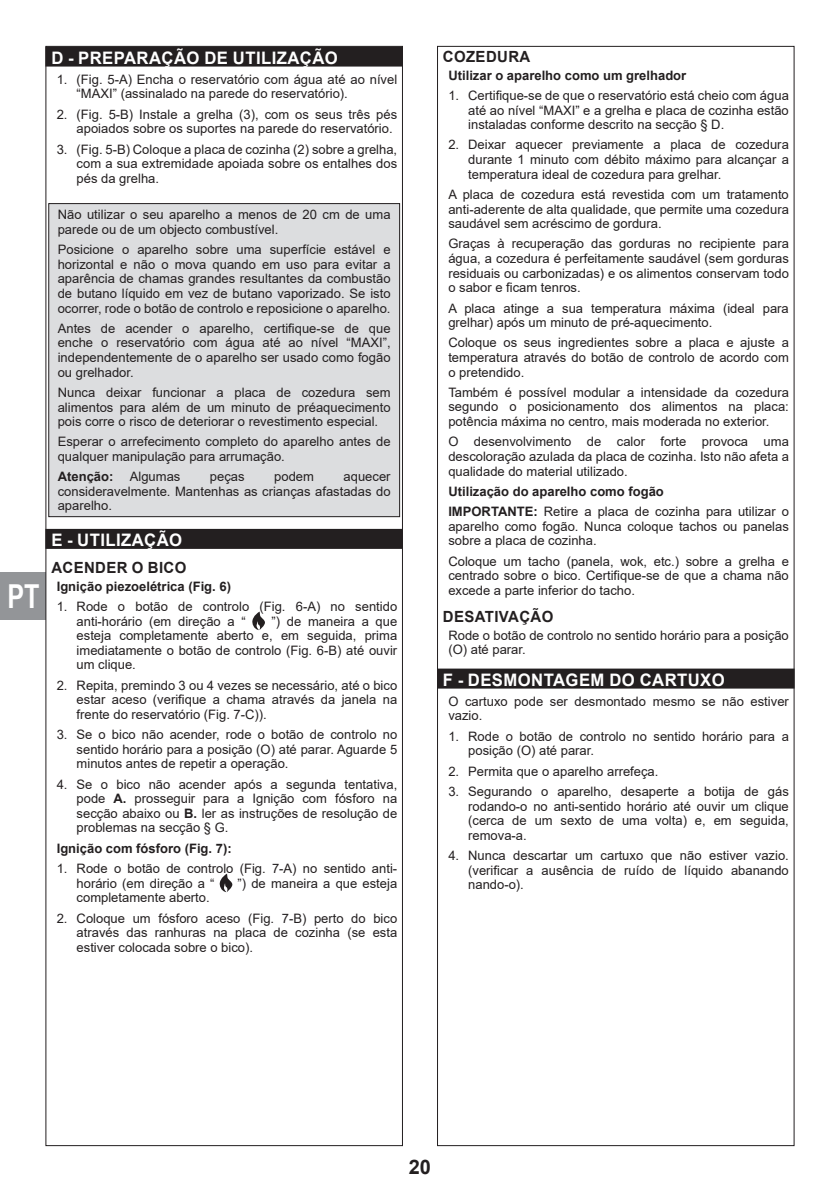
<style>
.page{position:relative;width:840px;height:1191px;background:#fff}
.page>*{position:absolute;margin:0;border:0;box-sizing:border-box;transform-origin:0 0}
.t1{font:700 33px "Arial Narrow";color:#fff;scale:.93 1}
.t2{font:700 20px "Arial";color:#231f20}
.t3{font:700 17.2px "Arial";letter-spacing:.025em;color:#fff}
.t4{font:700 15.4px "Arial";letter-spacing:.025em;color:#231f20}
.t5{font:13px/14.6px "Arial";color:#231f20;text-align:justify}
.t6{font:700 13px/20.2px "Arial";color:#231f20}
.s1{font-weight:700}
.s2{font-weight:400}
</style>
<div class="page">
<div style="left:0;top:571px;width:45px;height:48px;background:#939598"></div>
<div style="left:45px;top:47px;width:358px;height:20px;background:#231f20"></div>
<div style="left:45px;top:529px;width:358px;height:20px;background:#231f20"></div>
<div style="left:49px;top:204px;width:350px;height:312px;background:#dcdddf"></div>
<div style="left:48px;top:203px;width:352px;height:314px;border:1px solid #231f20"></div>
<svg style="left:252px;top:611px;width:13px;height:19px"></svg>
<svg style="left:219px;top:873px;width:14px;height:19px"></svg>
<div style="left:437px;top:668px;width:357px;height:20px;background:#231f20"></div>
<h1 class="t1" style="left:8px;top:571px;width:36px">PT</h1>
<h3 class="t3" style="left:51px;top:45px;width:52px">D - Preparação</h3>
<h3 class="t3" style="left:204px;top:45px;width:40px">de utilização</h3>
<p class="t5" style="left:77px;top:72px;width:322px;text-indent:-20px">1. (Fig. 5-A) Encha o reservatório com água até ao nível “MAXI” (assinalado na parede do reservatório).</p>
<p class="t5" style="left:77px;top:107px;width:322px;text-indent:-20px">2. (Fig. 5-B) Instale a grelha (3), com os seus três pés apoiados sobre os suportes na parede do reservatório.</p>
<p class="t5" style="left:77px;top:142px;width:322px;text-indent:-20px">3. (Fig. 5-B) Coloque a placa de cozinha (2) sobre a grelha, com a sua extremidade apoiada sobre os entalhes dos pés da grelha.</p>
<p class="t5" style="left:58px;top:207px;width:334px">Não utilizar o seu aparelho a menos de 20 cm de uma parede ou de um objecto combustível.</p>
<p class="t5" style="left:58px;top:242px;width:334px">Posicione o aparelho sobre uma superfície estável e horizontal e não o mova quando em uso para evitar a aparência de chamas grandes resultantes da combustão de butano líquido em vez de butano vaporizado. Se isto ocorrer, rode o botão de controlo e reposicione o aparelho.</p>
<p class="t5" style="left:58px;top:321px;width:334px">Antes de acender o aparelho, certifique-se de que enche o reservatório com água até ao nível “MAXI”, independentemente de o aparelho ser usado como fogão ou grelhador.</p>
<p class="t5" style="left:58px;top:385px;width:334px">Nunca deixar funcionar a placa de cozedura sem alimentos para além de um minuto de préaquecimento pois corre o risco de deteriorar o revestimento especial.</p>
<p class="t5" style="left:58px;top:434px;width:334px">Esperar o arrefecimento completo do aparelho antes de qualquer manipulação para arrumação.</p>
<p class="t6" style="left:58px;top:467px;width:57px">Atenção:</p>
<p class="t5" style="left:130px;top:469px;width:52px">Algumas</p>
<p class="t5" style="left:210px;top:469px;width:36px">peças</p>
<p class="t5" style="left:274px;top:469px;width:41px">podem</p>
<p class="t5" style="left:58px;top:469px;width:334px;text-indent:286px">aquecer consideravelmente. Mantenhas as crianças afastadas do aparelho.</p>
<h3 class="t3" style="left:51px;top:528px;width:132px">E - UTILIZAÇÃO</h3>
<p class="t4" style="left:51px;top:557px;width:23px">Acender</p>
<p class="t4" style="left:132px;top:557px;width:27px">o bico</p>
<p class="t6" style="left:57px;top:576px;width:176px">Ignição piezoelétrica (Fig. 6)</p>
<p class="t5" style="left:77px;top:599px;width:322px;text-indent:-20px">1. Rode o botão de controlo (Fig. 6-A) no sentido anti-horário (em direção a “</p>
<p class="t5" style="left:77px;top:613px;width:322px;text-indent:195px">”) de maneira a que esteja completamente aberto e, em seguida, prima imediatamente o botão de controlo (Fig. 6-B) até ouvir um clique.</p>
<p class="t5" style="left:77px;top:677px;width:322px;text-indent:-20px">2. Repita, premindo 3 ou 4 vezes se necessário, até o bico estar aceso (verifique a chama através da janela na frente do reservatório (Fig. 7-C)).</p>
<p class="t5" style="left:77px;top:727px;width:322px;text-indent:-20px">3. Se o bico não acender, rode o botão de controlo no sentido horário para a posição (O) até parar. Aguarde 5 minutos antes de repetir a operação.</p>
<p class="t5" style="left:77px;top:776px;width:322px;text-indent:-20px">4. Se o bico não acender após a segunda tentativa, pode <span class="s1">A.</span> prosseguir para a Ignição com fósforo na secção abaixo ou <span class="s1">B.</span> ler as instruções de resolução de problemas na secção § G.</p>
<p class="t6" style="left:57px;top:838px;width:176px">Ignição com fósforo (Fig. 7):</p>
<p class="t5" style="left:77px;top:861px;width:322px;text-indent:-20px">1. Rode o botão de controlo (Fig. 7-A) no sentido anti&shy;horário (em direção a “</p>
<p class="t5" style="left:237px;top:875px;width:161px">”) de maneira a que esteja</p>
<p class="t5" style="left:77px;top:890px;width:134px">completamente aberto.</p>
<p class="t5" style="left:77px;top:910px;width:322px;text-indent:-20px">2. Coloque um fósforo aceso (Fig. 7-B) perto do bico através das ranhuras na placa de cozinha (se esta estiver colocada sobre o bico).</p>
<p class="t4" style="left:442px;top:46px;width:23px">Cozedura</p>
<p class="t6" style="left:448px;top:65px;width:239px">Utilizar o aparelho como um grelhador</p>
<p class="t5" style="left:468px;top:88px;width:322px;text-indent:-20px">1. Certifique-se de que o reservatório está cheio com água até ao nível “MAXI” e a grelha e placa de cozinha estão instaladas conforme descrito na secção § D.</p>
<p class="t5" style="left:468px;top:137px;width:322px;text-indent:-20px">2. Deixar aquecer previamente a placa de cozedura durante 1 minuto com débito máximo para alcançar a temperatura ideal de cozedura para grelhar.</p>
<p class="t5" style="left:448px;top:187px;width:342px">A placa de cozedura está revestida com um tratamento anti-aderente de alta qualidade, que permite uma cozedura saudável sem acréscimo de gordura.</p>
<p class="t5" style="left:448px;top:236px;width:342px">Graças à recuperação das gorduras no recipiente para água, a cozedura é perfeitamente saudável (sem gorduras residuais ou carbonizadas) e os alimentos conservam todo o sabor e ficam tenros.</p>
<p class="t5" style="left:448px;top:300px;width:342px">A placa atinge a sua temperatura máxima (ideal para grelhar) após um minuto de pré-aquecimento.</p>
<p class="t5" style="left:448px;top:335px;width:342px">Coloque os seus ingredientes sobre a placa e ajuste a temperatura através do botão de controlo de acordo com o pretendido.</p>
<p class="t5" style="left:448px;top:385px;width:342px">Também é possível modular a intensidade da cozedura segundo o posicionamento dos alimentos na placa: potência máxima no centro, mais moderada no exterior.</p>
<p class="t5" style="left:448px;top:434px;width:342px">O desenvolvimento de calor forte provoca uma descoloração azulada da placa de cozinha. Isto não afeta a qualidade do material utilizado.</p>
<p class="t6" style="left:448px;top:481px;width:342px">Utilização do aparelho como fogão<br>IMPORTANTE: <span class="s2">Retire a placa de cozinha para utilizar o</span></p>
<p class="t5" style="left:448px;top:519px;width:342px">aparelho como fogão. Nunca coloque tachos ou panelas sobre a placa de cozinha.</p>
<p class="t5" style="left:448px;top:553px;width:342px">Coloque um tacho (panela, wok, etc.) sobre a grelha e centrado sobre o bico. Certifique-se de que a chama não excede a parte inferior do tacho.</p>
<p class="t4" style="left:442px;top:606px;width:112px">DESATIVAÇÃO</p>
<p class="t5" style="left:448px;top:627px;width:342px">Rode o botão de controlo no sentido horário para a posição (O) até parar.</p>
<h3 class="t3" style="left:442px;top:667px;width:283px">F - DESMONTAGEM DO CARTUXO</h3>
<p class="t5" style="left:448px;top:694px;width:342px">O cartuxo pode ser desmontado mesmo se não estiver vazio.</p>
<p class="t5" style="left:468px;top:729px;width:322px;text-indent:-20px">1. Rode o botão de controlo no sentido horário para a posição (O) até parar.</p>
<p class="t5" style="left:448px;top:763px;width:211px">2. Permita que o aparelho arrefeça.</p>
<p class="t5" style="left:468px;top:784px;width:322px;text-indent:-20px">3. Segurando o aparelho, desaperte a botija de gás rodando-o no anti-sentido horário até ouvir um clique (cerca de um sexto de uma volta) e, em seguida, remova-a.</p>
<p class="t5" style="left:468px;top:848px;width:322px;text-indent:-20px">4. Nunca descartar um cartuxo que não estiver vazio. (verificar a ausência de ruído de líquido abanando nando-o).</p>
<h2 class="t2" style="left:408px;top:1153px;width:24px">20</h2>
</div>
